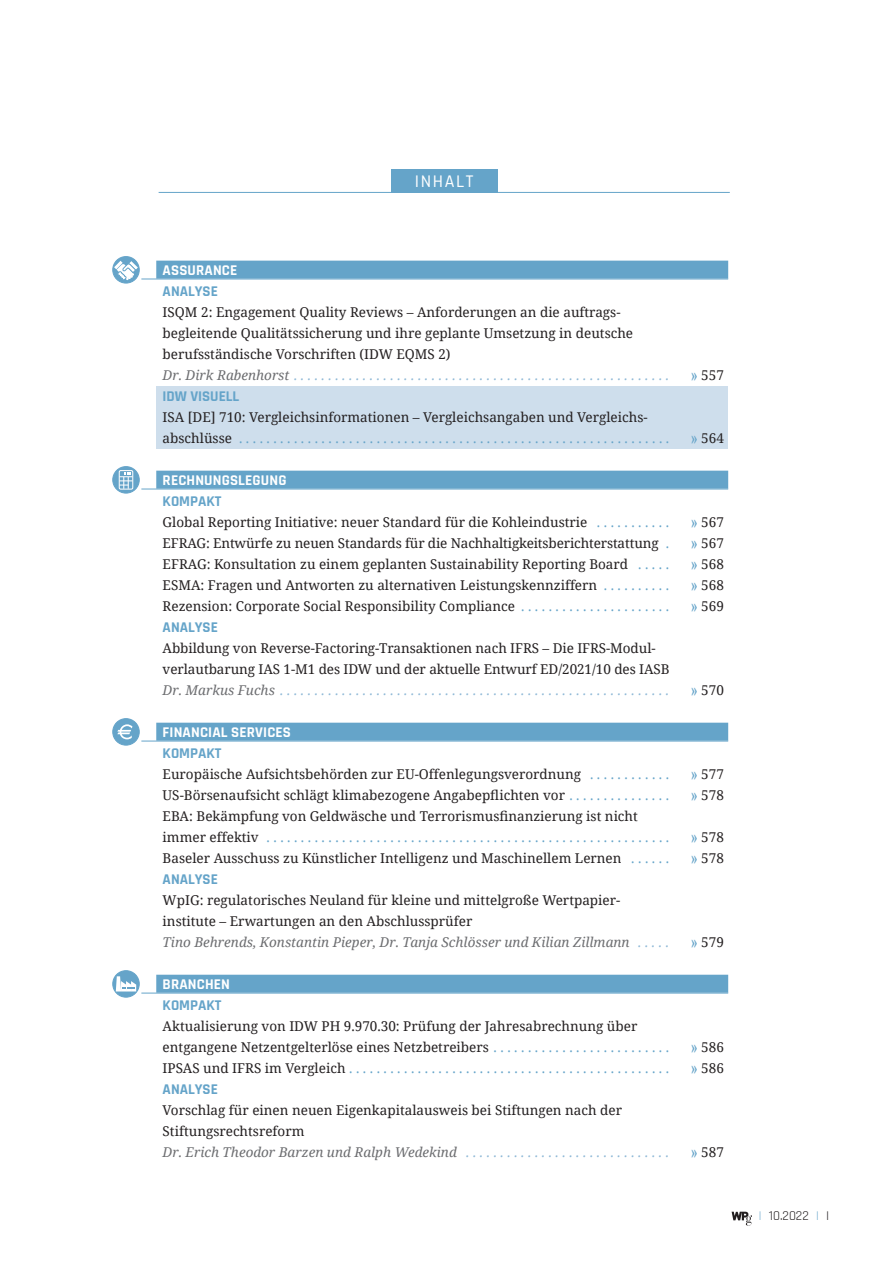
<style>
.page{position:relative;width:893px;height:1263px;background:#fff}
.page>*{position:absolute;margin:0;border:0;box-sizing:border-box;transform-origin:0 0}
.t1{font:500 18px "Rajdhani";letter-spacing:.09em;color:#fff}
.t2{font:700 15px "Rajdhani";color:#65a4c9}
.t3{font:700 15px "Rajdhani";letter-spacing:.01em;color:#fff}
.t4{font:13.5px/21px "Noto Serif";color:#231f20}
.t5{font:13.5px "Rajdhani";color:#231f20}
.s1{font-style:italic;color:#6c6d70}
.s2{font-style:italic;color:#90b9d7}
.s3{font-size:20.25px;color:#65a4c9}
.s4{color:#65a4c9}
</style>
<div class="page">
<div style="left:391px;top:169px;width:106px;height:23px;background:#65a4c9"></div>
<svg style="left:732px;top:1212px;width:20px;height:13px"></svg>
<hr style="left:159px;top:192px;width:571px;height:1px;background:#65a4c9">
<div style="left:156px;top:261px;width:572px;height:18px;background:#65a4c9"></div>
<hr style="left:141px;top:279px;width:587px;height:1px;background:#65a4c9">
<div style="left:156px;top:387px;width:572px;height:62px;background:#cedeec"></div>
<div style="left:156px;top:471px;width:572px;height:18px;background:#65a4c9"></div>
<hr style="left:141px;top:489px;width:587px;height:1px;background:#65a4c9">
<div style="left:156px;top:723px;width:572px;height:18px;background:#65a4c9"></div>
<hr style="left:141px;top:741px;width:587px;height:1px;background:#65a4c9">
<div style="left:156px;top:975px;width:572px;height:18px;background:#65a4c9"></div>
<hr style="left:141px;top:993px;width:587px;height:1px;background:#65a4c9">
<div style="left:113px;top:257px;width:26px;height:26px;background:#65a4c9;border-radius:50%"></div>
<div style="left:112px;top:256px;width:28px;height:27px;border:1px solid #65a4c9;border-radius:50%"></div>
<svg style="left:114px;top:261px;width:24px;height:20px"></svg>
<svg style="left:113px;top:467px;width:26px;height:26px"></svg>
<div style="left:112px;top:466px;width:28px;height:27px;border:1px solid #65a4c9;border-radius:50%"></div>
<div style="left:119px;top:470px;width:14px;height:20px;border:1px solid #fff"></div>
<svg style="left:119px;top:472px;width:14px;height:17px"></svg>
<div style="left:113px;top:719px;width:26px;height:26px;background:#65a4c9;border-radius:50%"></div>
<div style="left:112px;top:718px;width:28px;height:27px;border:1px solid #65a4c9;border-radius:50%"></div>
<svg style="left:117px;top:724px;width:15px;height:15px"></svg>
<svg style="left:113px;top:971px;width:26px;height:26px"></svg>
<div style="left:112px;top:970px;width:28px;height:27px;border:1px solid #65a4c9;border-radius:50%"></div>
<svg style="left:116px;top:976px;width:20px;height:15px"></svg>
<h1 class="t1" style="left:415px;top:171px;width:60px">INHALT</h1>
<p class="t3" style="left:163px;top:261px;width:76px">ASSURANCE</p>
<p class="t2" style="left:163px;top:282px;width:57px">ANALYSE</p>
<p class="t4" style="left:163px;top:301px;width:563px">ISQM 2: Engagement Quality Reviews – Anforderungen an die auftrags-<br>begleitende Qualitätssicherung und ihre geplante Umsetzung in deutsche berufsständische Vorschriften (IDW EQMS 2)<br><span class="s1">Dr. Dirk Rabenhorst</span> <span class="s2">. . . . . . . . . . . . . . . . . . . . . . . . . . . . . . . . . . . . . . . . . . . . . . . . . . . . . . .</span> <span class="s3">»</span> 557</p>
<p class="t2" style="left:163px;top:387px;width:78px">IDW VISUELL</p>
<p class="t4" style="left:163px;top:406px;width:563px">ISA [DE] 710: Vergleichsinformationen – Vergleichsangaben und Vergleichs-<br>abschlüsse <span class="s4">. . . . . . . . . . . . . . . . . . . . . . . . . . . . . . . . . . . . . . . . . . . . . . . . . . . . . . . . . . . . . . .</span> <span class="s3">»</span> 564</p>
<p class="t3" style="left:163px;top:471px;width:125px">RECHNUNGSLEGUNG</p>
<p class="t2" style="left:163px;top:492px;width:60px">KOMPAKT</p>
<p class="t4" style="left:163px;top:511px;width:563px;text-align:justify">Global Reporting Initiative: neuer Standard für die Kohleindustrie <span class="s4">. . . . . . . . . . .</span> <span class="s3">»</span> 567<br>EFRAG: Entwürfe zu neuen Standards für die Nachhaltigkeitsberichterstattung <span class="s4">.</span> <span class="s3">»</span> 567<br>EFRAG: Konsultation zu einem geplanten Sustainability Reporting Board <span class="s4">. . . . .</span> <span class="s3">»</span> 568<br>ESMA: Fragen und Antworten zu alternativen Leistungskennziffern <span class="s4">. . . . . . . . . .</span> <span class="s3">»</span> 568<br>Rezension: Corporate Social Responsibility Compliance <span class="s4">. . . . . . . . . . . . . . . . . . . . . .</span> <span class="s3">»</span> 569</p>
<p class="t2" style="left:163px;top:618px;width:57px">ANALYSE</p>
<p class="t4" style="left:163px;top:637px;width:563px">Abbildung von Reverse-Factoring-Transaktionen nach IFRS – Die IFRS-Modul&shy;verlautbarung IAS 1-M1 des IDW und der aktuelle Entwurf ED/2021/10 des IASB<br><span class="s1">Dr. Markus Fuchs</span> <span class="s2">. . . . . . . . . . . . . . . . . . . . . . . . . . . . . . . . . . . . . . . . . . . . . . . . . . . . . . . . .</span> <span class="s3">»</span> 570</p>
<p class="t3" style="left:163px;top:723px;width:130px">FINANCIAL SERVICES</p>
<p class="t2" style="left:163px;top:744px;width:60px">KOMPAKT</p>
<p class="t4" style="left:163px;top:763px;width:563px">Europäische Aufsichtsbehörden zur EU-Offenlegungsverordnung <span class="s4">. . . . . . . . . . . .</span> <span class="s3">»</span> 577<br>US-Börsenaufsicht schlägt klimabezogene Angabepflichten vor <span class="s4">. . . . . . . . . . . . . . .</span> <span class="s3">»</span> 578<br>EBA: Bekämpfung von Geldwäsche und Terrorismusfinanzierung ist nicht<br>immer effektiv <span class="s4">. . . . . . . . . . . . . . . . . . . . . . . . . . . . . . . . . . . . . . . . . . . . . . . . . . . . . . . . . . .</span> <span class="s3">»</span> 578<br>Baseler Ausschuss zu Künstlicher Intelligenz und Maschinellem Lernen <span class="s4">. . . . . .</span> <span class="s3">»</span> 578</p>
<p class="t2" style="left:163px;top:870px;width:57px">ANALYSE</p>
<p class="t4" style="left:163px;top:889px;width:563px">WpIG: regulatorisches Neuland für kleine und mittelgroße Wertpapier-<br>institute – Erwartungen an den Abschlussprüfer<br><span class="s1">Tino Behrends, Konstantin Pieper, Dr. Tanja Schlösser und Kilian Zillmann</span> <span class="s2">. . . . .</span> <span class="s3">»</span> 579</p>
<p class="t3" style="left:163px;top:975px;width:69px">BRANCHEN</p>
<p class="t2" style="left:163px;top:996px;width:60px">KOMPAKT</p>
<p class="t4" style="left:163px;top:1015px;width:563px">Aktualisierung von IDW PH 9.970.30: Prüfung der Jahresabrechnung über<br>entgangene Netzentgelterlöse eines Netzbetreibers <span class="s4">. . . . . . . . . . . . . . . . . . . . . . . . . .</span> <span class="s3">»</span> 586<br>IPSAS und IFRS im Vergleich <span class="s4">. . . . . . . . . . . . . . . . . . . . . . . . . . . . . . . . . . . . . . . . . . . . . . .</span> <span class="s3">»</span> 586</p>
<p class="t2" style="left:163px;top:1080px;width:57px">ANALYSE</p>
<p class="t4" style="left:163px;top:1099px;width:563px">Vorschlag für einen neuen Eigenkapitalausweis bei Stiftungen nach der<br>Stiftungsrechtsreform<br><span class="s1">Dr. Erich Theodor Barzen und Ralph Wedekind</span> <span class="s2">. . . . . . . . . . . . . . . . . . . . . . . . . . . . . .</span> <span class="s3">»</span> 587</p>
<p class="t5" style="left:759px;top:1208px;width:72px"><span class="s4">|</span> 10.2022 <span class="s4">|</span> I</p>
</div>
